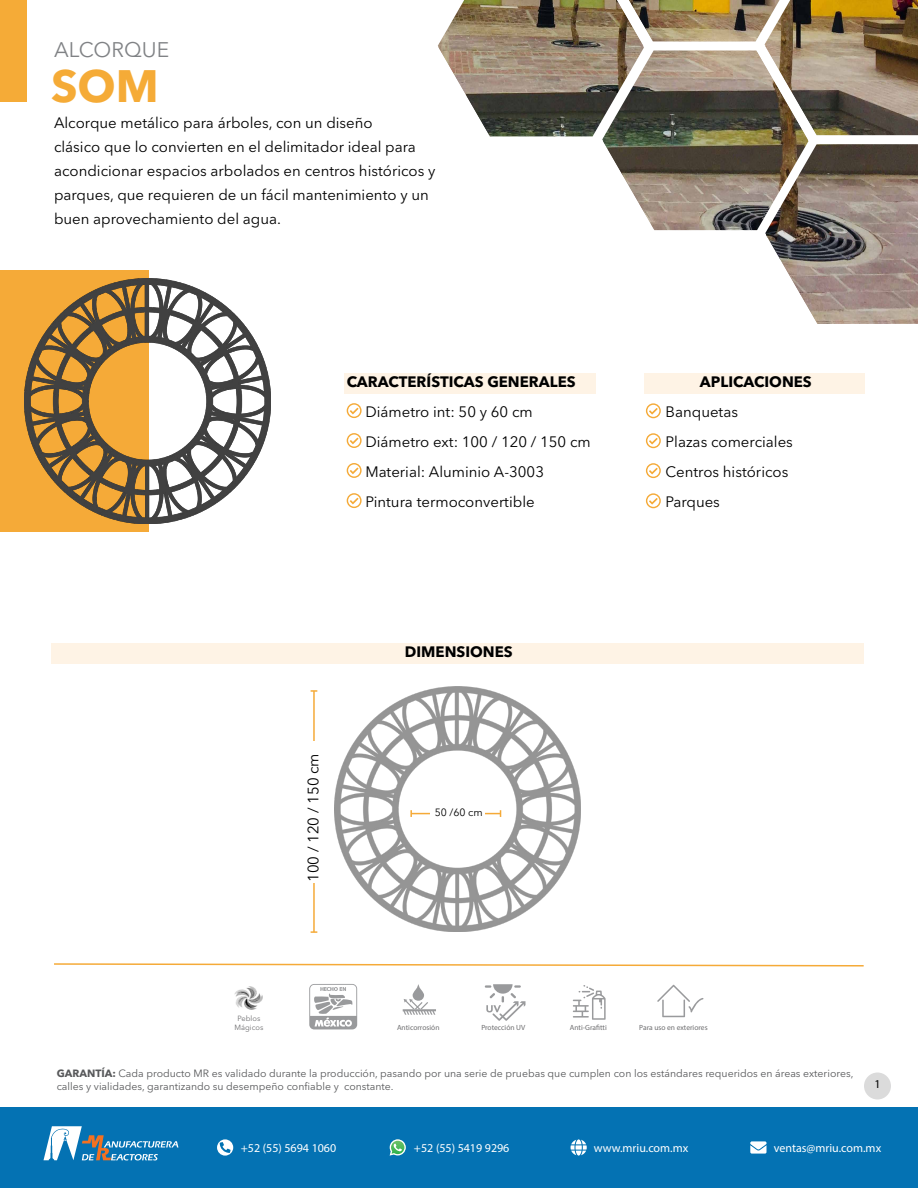
<style>
.page{position:relative;width:918px;height:1188px;background:#fff}
.page>*{position:absolute;margin:0;border:0;box-sizing:border-box;transform-origin:0 0}
.t1{font:700 45px "Avenir Next LT Pro";color:#f5ab37}
.t2{font:21px "Avenir Next LT Pro";color:#808285}
.t3{font:15px/30px "Avenir Next LT Pro";color:#000}
.t4{font:700 15px "Avenir Next LT Pro";color:#000}
.t5{font:12px "Myriad Pro";color:#fff}
.t6{font:12px "Myriad Pro";color:#000}
.t7{font:10.5px/12.6px "Avenir Next LT Pro";color:#58595b}
.t8{font:10.5px "Avenir Next LT Pro";color:#000}
.t9{font:7.5px "Myriad Pro";color:#6e6e70}
.t10{font:7.5px/9px "Avenir Next LT Pro";color:#6e6e70;text-align:center}
.s1{font-weight:700}
</style>
<div class="page">
<img style="left:335px;top:686px;width:245px;height:245px">
<div style="left:0;top:1107px;width:918px;height:81px;background:#0472b3"></div>
<div style="left:0;top:0;width:27px;height:102px;background:#f5ab37"></div>
<svg style="left:217px;top:1139px;width:16px;height:17px"></svg>
<svg style="left:220px;top:1142px;width:11px;height:11px"></svg>
<svg style="left:390px;top:1139px;width:16px;height:17px"></svg>
<svg style="left:571px;top:1139px;width:16px;height:17px"></svg>
<svg style="left:750px;top:1141px;width:17px;height:13px"></svg>
<div style="left:864px;top:1072px;width:27px;height:28px;background:#dbdbdb;border-radius:50%"></div>
<svg style="left:44px;top:1126px;width:134px;height:34px"></svg>
<hr style="left:313px;top:691px;width:2px;height:241px;background:#f5aa38">
<svg style="left:311px;top:931px;width:6px;height:2px"></svg>
<svg style="left:311px;top:690px;width:6px;height:2px"></svg>
<div style="left:0;top:270px;width:149px;height:262px;background:#f5aa38"></div>
<img style="left:438px;top:0;width:480px;height:322px">
<div style="left:51px;top:643px;width:813px;height:20px;background:#fef3e5"></div>
<div style="left:344px;top:373px;width:252px;height:20px;background:#fef3e5"></div>
<svg style="left:347px;top:403px;width:15px;height:15px"></svg>
<svg style="left:347px;top:433px;width:15px;height:15px"></svg>
<svg style="left:347px;top:463px;width:15px;height:15px"></svg>
<svg style="left:347px;top:493px;width:15px;height:15px"></svg>
<svg style="left:309px;top:984px;width:48px;height:45px"></svg>
<svg style="left:485px;top:984px;width:41px;height:37px"></svg>
<svg style="left:573px;top:985px;width:33px;height:35px"></svg>
<svg style="left:403px;top:984px;width:33px;height:31px"></svg>
<div style="left:644px;top:373px;width:221px;height:20px;background:#fef3e5"></div>
<svg style="left:646px;top:403px;width:15px;height:15px"></svg>
<svg style="left:646px;top:433px;width:15px;height:15px"></svg>
<svg style="left:646px;top:463px;width:15px;height:15px"></svg>
<svg style="left:646px;top:493px;width:15px;height:15px"></svg>
<svg style="left:54px;top:963px;width:810px;height:4px"></svg>
<svg style="left:657px;top:985px;width:47px;height:32px"></svg>
<hr style="left:411px;top:813px;width:90px;height:1px;background:#f5aa38">
<svg style="left:410px;top:810px;width:2px;height:7px"></svg>
<div style="left:307px;top:741px;width:16px;height:141px;background:#fff"></div>
<div style="left:430px;top:809px;width:55px;height:12px;background:#fff"></div>
<img style="left:234px;top:986px;width:28px;height:23px">
<img style="left:24px;top:279px;width:246px;height:244px">
<h2 class="t2" style="left:54px;top:37px;width:117px">ALCORQUE</h2>
<h1 class="t1" style="left:51px;top:59px;width:109px">SOM</h1>
<p class="t3" style="left:54px;top:111px;width:383px;line-height:24px">Alcorque metálico para árboles, con un diseño<br>clásico que lo convierten en el delimitador ideal para acondicionar espacios arbolados en centros históricos y parques, que requieren de un fácil mantenimiento y un buen aprovechamiento del agua.</p>
<p class="t4" style="left:347px;top:373px;width:230px">CARACTERÍSTICAS GENERALES</p>
<p class="t3" style="left:365px;top:397px;width:227px">Diámetro int: 50 y 60 cm<br>Diámetro ext: 100 / 120 / 150 cm<br>Material: Aluminio A-3003<br>Pintura termoconvertible</p>
<p class="t4" style="left:700px;top:373px;width:113px">APLICACIONES</p>
<p class="t3" style="left:666px;top:397px;width:129px">Banquetas<br>Plazas comerciales<br>Centros históricos<br>Parques</p>
<p class="t3" style="left:298px;top:882px;width:130px;rotate:-90deg">100 / 120 / 150 cm</p>
<p class="t4" style="left:405px;top:643px;width:109px">DIMENSIONES</p>
<p class="t8" style="left:435px;top:807px;width:50px">50 /60 cm</p>
<p class="t10" style="left:235px;top:1013px;width:30px">Peblos<br>Mágicos</p>
<p class="t9" style="left:397px;top:1022px;width:44px">Anticorrosión</p>
<p class="t9" style="left:481px;top:1023px;width:45px">Protección UV</p>
<p class="t9" style="left:570px;top:1023px;width:38px">Anti-Grafitti</p>
<p class="t9" style="left:639px;top:1022px;width:70px">Para uso en exteriores</p>
<p class="t7" style="left:57px;top:1067px;width:798px"><span class="s1">GARANTÍA:</span> Cada producto MR es validado durante la producción, pasando por una serie de pruebas que cumplen con los estándares requeridos en áreas exteriores, calles y vialidades, garantizando su desempeño confiable y constante.</p>
<p class="t6" style="left:874px;top:1076px;width:8px">1</p>
<p class="t5" style="left:241px;top:1141px;width:97px">+52 (55) 5694 1060</p>
<p class="t5" style="left:414px;top:1141px;width:97px">+52 (55) 5419 9296</p>
<p class="t5" style="left:594px;top:1141px;width:96px">www.mriu.com.mx</p>
<p class="t5" style="left:774px;top:1141px;width:109px">ventas@mriu.com.mx</p>
</div>
